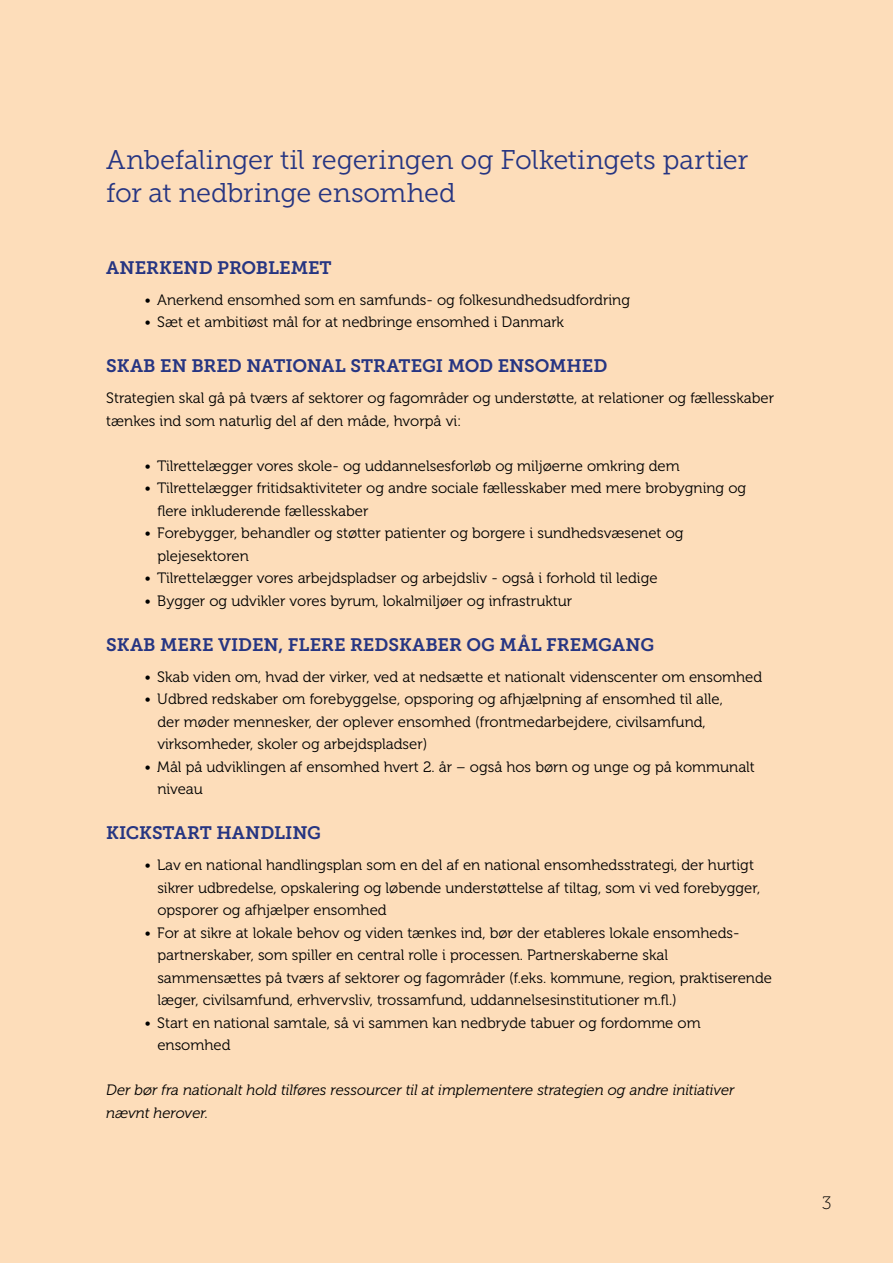
<style>
.page{position:relative;width:893px;height:1263px;background:#fdddba}
.page>*{position:absolute;margin:0;border:0;box-sizing:border-box;transform-origin:0 0}
.t1{font:27px/33px "Museo Slab 300";letter-spacing:-.01em;color:#263582}
.t2{font:18px "Museo Slab 700";color:#263582}
.t3{font:18px "Museo 100";color:#000}
.t4{font:15px/22.5px "Museo 300";color:#000}
.t5{font:italic 15px/22.5px "Museo 300";color:#000}
</style>
<div class="page">
<p class="t1" style="left:106px;top:143px;width:643px">Anbefalinger til regeringen og Folketingets partier for at nedbringe ensomhed</p>
<p class="t2" style="left:106px;top:257px;width:227px">ANERKEND PROBLEMET</p>
<p class="t4" style="left:145px;top:289px;width:487px">• Anerkend ensomhed som en samfunds- og folkesundhedsudfordring</p>
<p class="t4" style="left:145px;top:311px;width:421px">• Sæt et ambitiøst mål for at nedbringe ensomhed i Danmark</p>
<p class="t2" style="left:106px;top:356px;width:503px">SKAB EN BRED NATIONAL STRATEGI MOD ENSOMHED</p>
<p class="t4" style="left:106px;top:387px;width:669px">Strategien skal gå på tværs af sektorer og fagområder og understøtte, at relationer og fællesskaber tænkes ind som naturlig del af den måde, hvorpå vi:</p>
<p class="t4" style="left:145px;top:455px;width:537px">• Tilrettelægger vores skole- og uddannelsesforløb og miljøerne omkring dem</p>
<p class="t4" style="left:157px;top:477px;width:590px;text-indent:-13px">• Tilrettelægger fritidsaktiviteter og andre sociale fællesskaber med mere brobygning og flere inkluderende fællesskaber</p>
<p class="t4" style="left:157px;top:522px;width:528px;text-indent:-13px">• Forebygger, behandler og støtter patienter og borgere i sundhedsvæsenet og plejesektoren</p>
<p class="t4" style="left:145px;top:567px;width:515px">• Tilrettelægger vores arbejdspladser og arbejdsliv - også i forhold til ledige</p>
<p class="t4" style="left:145px;top:590px;width:429px">• Bygger og udvikler vores byrum, lokalmiljøer og infrastruktur</p>
<p class="t2" style="left:106px;top:634px;width:549px">SKAB MERE VIDEN, FLERE REDSKABER OG MÅL FREMGANG</p>
<p class="t4" style="left:145px;top:666px;width:619px">• Skab viden om, hvad der virker, ved at nedsætte et nationalt videnscenter om ensomhed</p>
<p class="t4" style="left:157px;top:688px;width:567px;text-indent:-13px">• Udbred redskaber om forebyggelse, opsporing og afhjælpning af ensomhed til alle, der møder mennesker, der oplever ensomhed (frontmedarbejdere, civilsamfund, virksomheder, skoler og arbejdspladser)</p>
<p class="t4" style="left:157px;top:756px;width:599px;text-indent:-13px">• Mål på udviklingen af ensomhed hvert 2. år – også hos børn og unge og på kommunalt niveau</p>
<p class="t2" style="left:106px;top:823px;width:216px">KICKSTART HANDLING</p>
<p class="t4" style="left:157px;top:854px;width:604px;text-indent:-13px">• Lav en national handlingsplan som en del af en national ensomhedsstrategi, der hurtigt sikrer udbredelse, opskalering og løbende understøttelse af tiltag, som vi ved forebygger, opsporer og afhjælper ensomhed</p>
<p class="t4" style="left:157px;top:922px;width:616px;text-indent:-13px">• For at sikre at lokale behov og viden tænkes ind, bør der etableres lokale ensomheds&shy;partnerskaber, som spiller en central rolle i processen. Partnerskaberne skal sammensættes på tværs af sektorer og fagområder (f.eks. kommune, region, praktiserende læger, civilsamfund, erhvervsliv, trossamfund, uddannelsesinstitutioner m.fl.)</p>
<p class="t4" style="left:157px;top:1012px;width:545px;text-indent:-13px">• Start en national samtale, så vi sammen kan nedbryde tabuer og fordomme om ensomhed</p>
<p class="t5" style="left:106px;top:1079px;width:630px">Der bør fra nationalt hold tilføres ressourcer til at implementere strategien og andre initiativer nævnt herover.</p>
<p class="t3" style="left:822px;top:1193px;width:11px">3</p>
</div>
